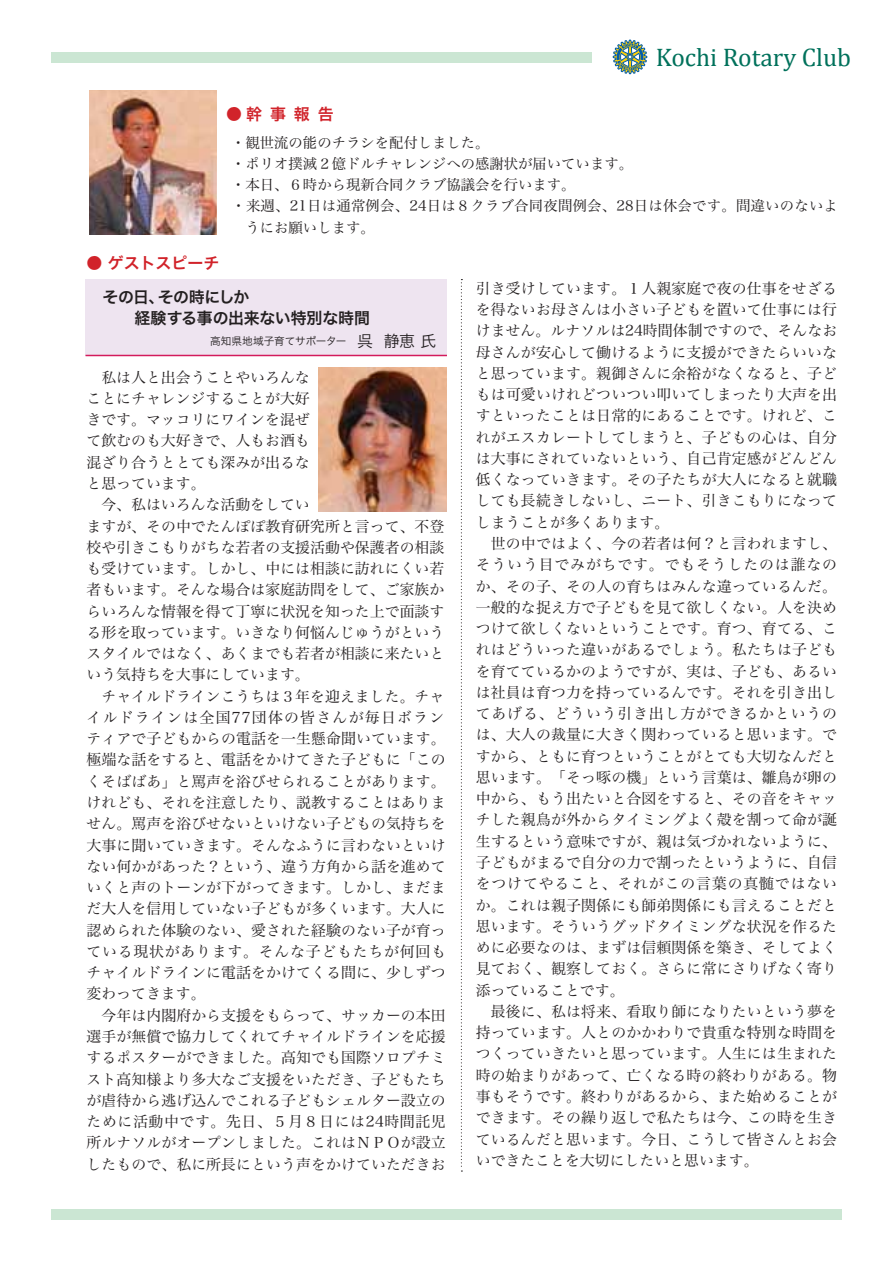
<style>
.page{position:relative;width:893px;height:1263px;background:#fff}
.page>*{position:absolute;margin:0;border:0;box-sizing:border-box;transform-origin:0 0}
.t1{font:25.5px "Cambria";color:#01715b}
.t2{font:15.9px/21.3px "Hira Kaku Pro W6";letter-spacing:-.02em;color:#231f20}
.t3{font:15.9px "Hira Kaku Pro W6";color:#d1232a}
.t4{font:14.85px/21.3px "Hira Min Pro W3";letter-spacing:.01em;color:#231f20}
.t5{font:14.4px/21.3px "Hira Min Pro W3";color:#231f20}
.t6{font:10.65px "Hira Kaku Pro W3";letter-spacing:-.005em;color:#231f20}
.s1{font-size:15.9px}
</style>
<div class="page">
<div style="left:51px;top:1209px;width:791px;height:10px;background:#cbe6d3"></div>
<div style="left:51px;top:52px;width:540px;height:11px;background:#cbe6d3"></div>
<svg style="left:613px;top:39px;width:35px;height:36px"></svg>
<div style="left:86px;top:279px;width:361px;height:76px;background:#eee4f0"></div>
<hr style="left:86px;top:355px;width:361px;height:1px;background:#d31b5c">
<img style="left:319px;top:367px;width:127px;height:145px">
<svg style="left:461px;top:279px;width:1px;height:892px"></svg>
<img style="left:89px;top:90px;width:128px;height:145px">
<h1 class="t1" style="left:656px;top:42px;width:197px">Kochi Rotary Club</h1>
<p class="t3" style="left:226px;top:100px;width:109px">●幹事報告</p>
<p class="t5" style="left:217px;top:130px;width:623px">　・観世流の能のチラシを配付しました。<br>　・ポリオ撲滅２億ドルチャレンジへの感謝状が届いています。<br>　・本日、６時から現新合同クラブ協議会を行います。<br>　・来週、21日は通常例会、24日は８クラブ合同夜間例会、28日は休会です。間違いのないよ　　うにお願いします。</p>
<p class="t3" style="left:87px;top:249px;width:134px">● ゲストスピーチ</p>
<p class="t2" style="left:87px;top:285px;width:301px">　その日、その時にしか<br>　　　経験する事の出来ない特別な時間　</p>
<p class="t6" style="left:210px;top:332px;width:228px">高知県地域子育てサポーター　<span class="s1">呉 静恵 氏</span></p>
<p class="t4" style="left:87px;top:365px;width:361px">　私は人と出会うことやいろんな<br>ことにチャレンジすることが大好<br>きです。マッコリにワインを混ぜ<br>て飲むのも大好きで、人もお酒も<br>混ざり合うととても深みが出るな<br>と思っています。<br>　今、私はいろんな活動をしてい<br>ますが、その中でたんぽぽ教育研究所と言って、不登校や引きこもりがちな若者の支援活動や保護者の相談も受けています。しかし、中には相談に訪れにくい若者もいます。そんな場合は家庭訪問をして、ご家族からいろんな情報を得て丁寧に状況を知った上で面談する形を取っています。いきなり何悩んじゅうがというスタイルではなく、あくまでも若者が相談に来たいという気持ちを大事にしています。<br>　チャイルドラインこうちは３年を迎えました。チャイルドラインは全国77団体の皆さんが毎日ボランティアで子どもからの電話を一生懸命聞いています。極端な話をすると、電話をかけてきた子どもに「このくそばばあ」と罵声を浴びせられることがあります。けれども、それを注意したり、説教することはありません。罵声を浴びせないといけない子どもの気持ちを大事に聞いていきます。そんなふうに言わないといけない何かがあった？という、違う方角から話を進めていくと声のトーンが下がってきます。しかし、まだまだ大人を信用していない子どもが多くいます。大人に認められた体験のない、愛された経験のない子が育っている現状があります。そんな子どもたちが何回もチャイルドラインに電話をかけてくる間に、少しずつ変わってきます。<br>　今年は内閣府から支援をもらって、サッカーの本田選手が無償で協力してくれてチャイルドラインを応援するポスターができました。高知でも国際ソロプチミスト高知様より多大なご支援をいただき、子どもたちが虐待から逃げ込んでこれる子どもシェルター設立のために活動中です。先日、５月８日には24時間託児所ルナソルがオープンしました。これはＮＰＯが設立したもので、私に所長にという声をかけていただきお</p>
<p class="t4" style="left:476px;top:276px;width:363px">引き受けしています。１人親家庭で夜の仕事をせざるを得ないお母さんは小さい子どもを置いて仕事には行けません。ルナソルは24時間体制ですので、そんなお母さんが安心して働けるように支援ができたらいいなと思っています。親御さんに余裕がなくなると、子どもは可愛いけれどついつい叩いてしまったり大声を出すといったことは日常的にあることです。けれど、これがエスカレートしてしまうと、子どもの心は、自分は大事にされていないという、自己肯定感がどんどん低くなっていきます。その子たちが大人になると就職しても長続きしないし、ニート、引きこもりになってしまうことが多くあります。<br>　世の中ではよく、今の若者は何？と言われますし、そういう目でみがちです。でもそうしたのは誰なのか、その子、その人の育ちはみんな違っているんだ。一般的な捉え方で子どもを見て欲しくない。人を決めつけて欲しくないということです。育つ、育てる、これはどういった違いがあるでしょう。私たちは子どもを育てているかのようですが、実は、子ども、あるいは社員は育つ力を持っているんです。それを引き出してあげる、どういう引き出し方ができるかというのは、大人の裁量に大きく関わっていると思います。ですから、ともに育つということがとても大切なんだと思います。「そっ啄の機」という言葉は、雛鳥が卵の中から、もう出たいと合図をすると、その音をキャッチした親鳥が外からタイミングよく殻を割って命が誕生するという意味ですが、親は気づかれないように、子どもがまるで自分の力で割ったというように、自信をつけてやること、それがこの言葉の真髄ではないか。これは親子関係にも師弟関係にも言えることだと思います。そういうグッドタイミングな状況を作るために必要なのは、まずは信頼関係を築き、そしてよく見ておく、観察しておく。さらに常にさりげなく寄り添っていることです。<br>　最後に、私は将来、看取り師になりたいという夢を持っています。人とのかかわりで貴重な特別な時間をつくっていきたいと思っています。人生には生まれた時の始まりがあって、亡くなる時の終わりがある。物事もそうです。終わりがあるから、また始めることができます。その繰り返しで私たちは今、この時を生きているんだと思います。今日、こうして皆さんとお会いできたことを大切にしたいと思います。</p>
</div>
